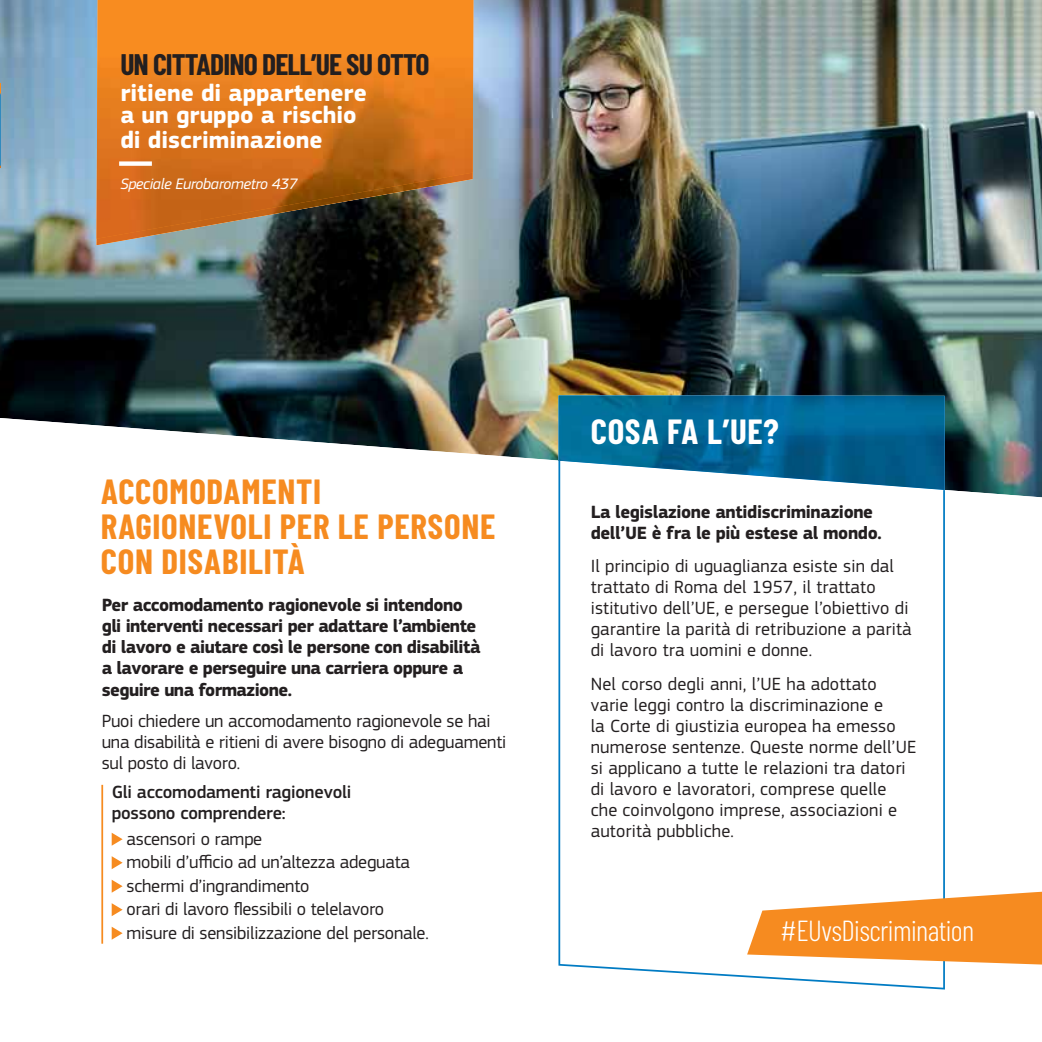
<style>
.page{position:relative;width:1042px;height:1042px;background:#fff}
.page>*{position:absolute;margin:0;border:0;box-sizing:border-box;transform-origin:0 0}
.t1{font:700 35px/35px "Barlow Condensed";letter-spacing:.02em;color:#f68b20}
.t2{font:700 35px "Barlow Condensed";letter-spacing:.02em;color:#fff}
.t3{font:700 29.75px "Barlow Condensed";letter-spacing:-.03em;color:#231f20}
.t4{font:300 29.05px "Barlow Condensed";letter-spacing:-.02em;color:#fff}
.t5{font:700 24.5px/23.6px "EC Square Sans Pro";color:#fff}
.t6{font:18.38px/21px "EC Square Sans Pro";letter-spacing:.01em;color:#231f20}
.t7{font:18.38px/23.4px "EC Square Sans Pro";letter-spacing:-.01em;color:#231f20}
.t8{font:700 18.38px/21px "EC Square Sans Pro";letter-spacing:-.03em;color:#231f20}
.t9{font:500 18.38px/21px "EC Square Sans Pro";letter-spacing:-.01em;color:#231f20}
.t10{font:italic 15.75px "EC Square Sans Pro";letter-spacing:-.02em;color:#fff}
</style>
<div class="page">
<img style="left:0;top:0;width:1041px;height:497px">
<svg style="left:558px;top:490px;width:386px;height:499px"></svg>
<svg style="left:558px;top:395px;width:386px;height:95px;background:#287da5"></svg>
<svg style="left:747px;top:889px;width:294px;height:76px"></svg>
<svg style="left:112px;top:833px;width:11px;height:12px"></svg>
<svg style="left:112px;top:856px;width:11px;height:13px"></svg>
<svg style="left:112px;top:880px;width:11px;height:12px"></svg>
<svg style="left:112px;top:903px;width:11px;height:13px"></svg>
<svg style="left:112px;top:927px;width:11px;height:12px"></svg>
<hr style="left:101px;top:784px;width:2px;height:159px;background:#f68b20">
<img style="left:96px;top:239px;width:377px;height:6px">
<svg style="left:473px;top:0;width:1px;height:41px"></svg>
<img style="left:96px;top:0;width:377px;height:239px">
<div style="left:119px;top:161px;width:33px;height:5px;background:#fff"></div>
<img style="left:0;top:84px;width:1px;height:83px">
<h2 class="t3" style="left:120px;top:48px;width:311px">UN CITTADINO DELL’UE SU OTTO</h2>
<h3 class="t5" style="left:120px;top:83px;width:248px">ritiene di appartenere a un gruppo a rischio di discriminazione</h3>
<p class="t10" style="left:120px;top:175px;width:179px">Speciale Eurobarometro 437</p>
<h1 class="t1" style="left:101px;top:474px;width:396px">ACCOMODAMENTI<br>RAGIONEVOLI PER LE PERSONE<br>CON DISABILITÀ</h1>
<p class="t8" style="left:102px;top:595px;width:380px">Per accomodamento ragionevole si intendono gli interventi necessari per adattare l’ambiente di lavoro e aiutare così le persone con disabilità a lavorare e perseguire una carriera oppure a</p>
<p class="t8" style="left:102px;top:681px;width:192px">seguire una formazione.</p>
<p class="t7" style="left:102px;top:712px;width:406px;line-height:21px">Puoi chiedere un accomodamento ragionevole se hai una disabilità e ritieni di avere bisogno di adeguamenti sul posto di lavoro.</p>
<p class="t9" style="left:112px;top:782px;width:241px">Gli accomodamenti ragionevoli possono comprendere:</p>
<p class="t7" style="left:126px;top:828px;width:304px">ascensori o rampe<br>mobili d’ufficio ad un’altezza adeguata schermi d’ingrandimento<br>orari di lavoro flessibili o telelavoro misure di sensibilizzazione del personale.</p>
<h1 class="t2" style="left:590px;top:411px;width:189px">COSA FA L’UE?</h1>
<p class="t8" style="left:590px;top:502px;width:292px">La legislazione antidiscriminazione dell’UE è fra le più estese al mondo.</p>
<p class="t6" style="left:590px;top:557px;width:322px">Il principio di uguaglianza esiste sin dal trattato di Roma del 1957, il trattato istitutivo dell’UE, e persegue l’obiettivo di garantire la parità di retribuzione a parità di lavoro tra uomini e donne.</p>
<p class="t6" style="left:590px;top:674px;width:327px">Nel corso degli anni, l’UE ha adottato varie leggi contro la discriminazione e<br>la Corte di giustizia europea ha emesso numerose sentenze. Queste norme dell’UE si applicano a tutte le relazioni tra datori di lavoro e lavoratori, comprese quelle che coinvolgono imprese, associazioni e autorità pubbliche.</p>
<h3 class="t4" style="left:779px;top:914px;width:196px">#EUvsDiscrimination</h3>
</div>
